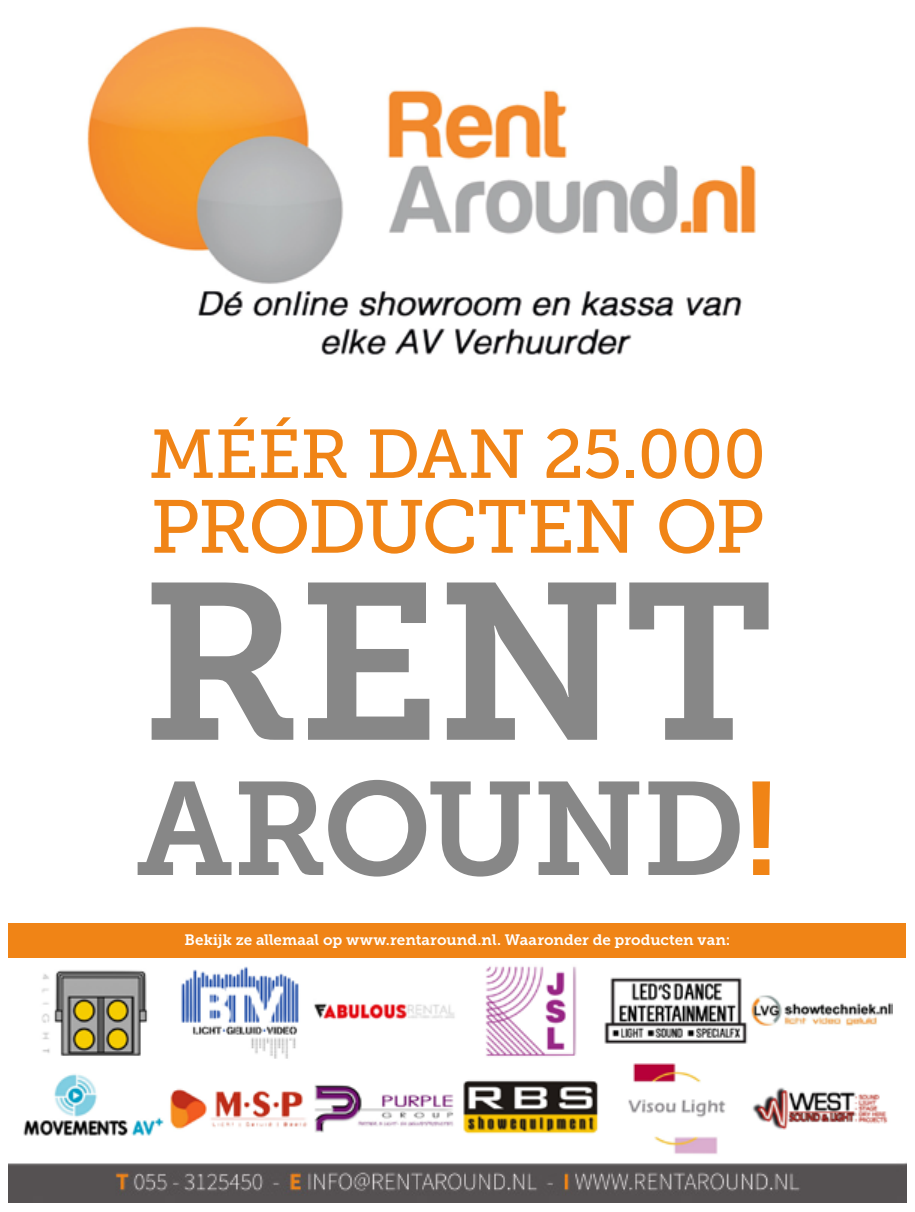
<style>
.page{position:relative;width:915px;height:1212px;background:#fff}
.page>*{position:absolute;margin:0;border:0;box-sizing:border-box;transform-origin:0 0}
.t1{font:221.55px "Museo Slab 700";color:#878787}
.t2{font:131.7px "Museo Slab 700";letter-spacing:-.02em;color:#878787}
.t3{font:74.85px "Museo Slab 500";letter-spacing:-.035em;color:#f08416}
.t4{font:68.7px "Museo Slab 500";letter-spacing:-.01em;color:#f08416}
.t5{font:15px "Museo Slab 700";color:#fff}
.s1{color:#f08416}
</style>
<div class="page">
<img style="left:87px;top:26px;width:669px;height:329px">
<img style="left:9px;top:1163px;width:897px;height:40px">
<img style="left:23px;top:966px;width:869px;height:188px">
<div style="left:9px;top:923px;width:897px;height:34px;background:#f08416"></div>
<h3 class="t4" style="left:149px;top:416px;width:618px">MÉÉR DAN 25.000</h3>
<h3 class="t3" style="left:150px;top:485px;width:615px">PRODUCTEN OP</h3>
<h1 class="t1" style="left:140px;top:537px;width:635px">RENT</h1>
<h2 class="t2" style="left:136px;top:755px;width:644px">AROUND<span class="s1">!</span></h2>
<p class="t5" style="left:184px;top:931px;width:547px">Bekijk ze allemaal op www.rentaround.nl. Waaronder de producten van:</p>
</div>
